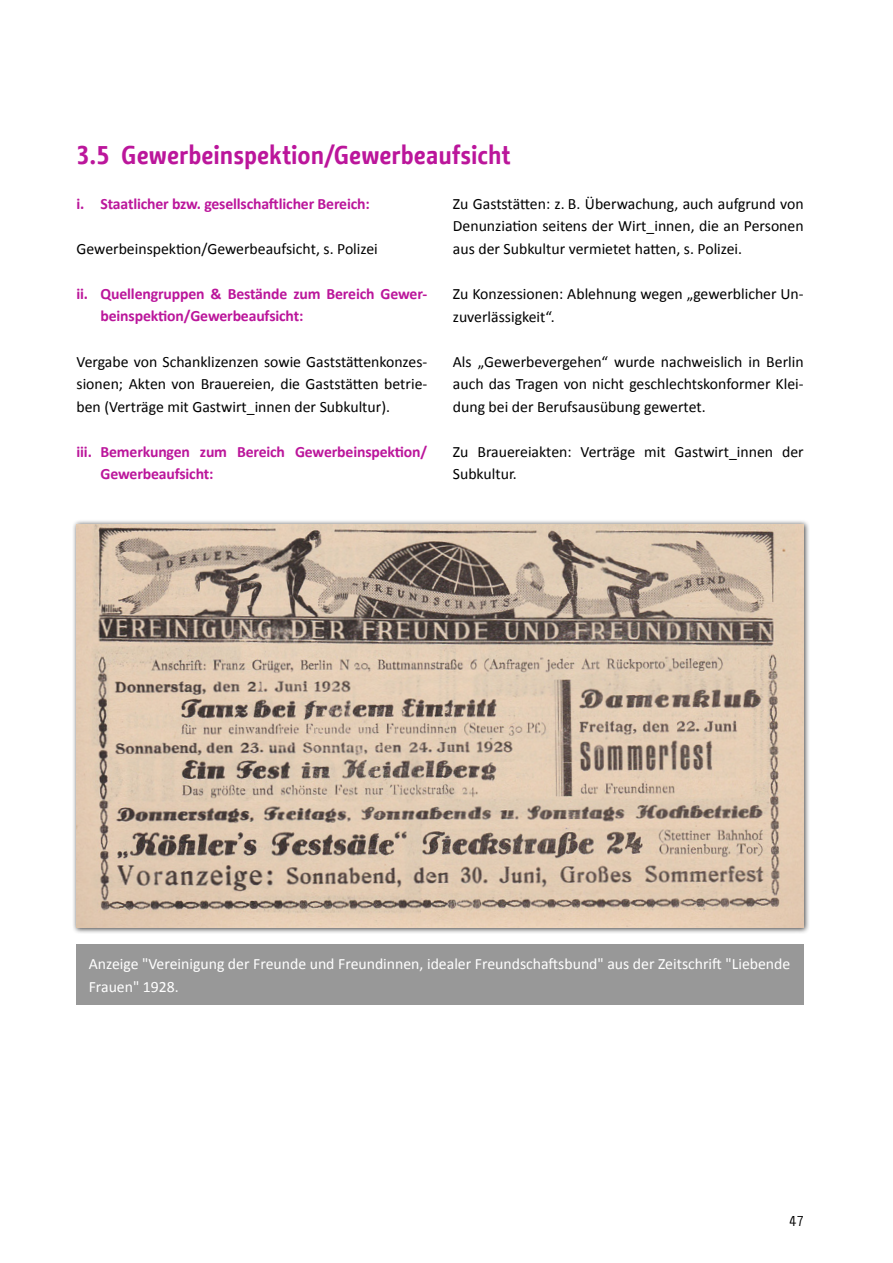
<style>
.page{position:relative;width:893px;height:1263px;background:#fff}
.page>*{position:absolute;margin:0;border:0;box-sizing:border-box;transform-origin:0 0}
.t1{font:700 25.5px "BMF Change";letter-spacing:-.005em;color:#bb169b}
.t2{font:15.75px/22.5px "Calibri";color:#000;text-align:justify}
.t3{font:700 15.75px/22.5px "Calibri";letter-spacing:-.01em;color:#bb169b}
.t4{font:15.75px/22.5px "Calibri";color:#fff}
.t5{font:14.25px "BMF Change";color:#000}
</style>
<div class="page">
<div style="left:71px;top:520px;width:738px;height:414px;background:#000;opacity:.75"></div>
<img style="left:77px;top:524px;width:727px;height:403px">
<div style="left:76px;top:944px;width:728px;height:61px;background:#989898"></div>
<h3 class="t1" style="left:77px;top:137px;width:435px">3.5 Gewerbeinspektion/Gewerbeaufsicht</h3>
<p class="t3" style="left:77px;top:192px;width:295px">i. Staatlicher bzw. gesellschaftlicher Bereich:</p>
<p class="t2" style="left:77px;top:238px;width:303px">Gewerbeinspektion/Gewerbeaufsicht, s. Polizei</p>
<p class="t3" style="left:101px;top:282px;width:328px;text-indent:-24px">ii. Quellengruppen &amp; Bestände zum Bereich Gewer&shy;beinspektion/Gewerbeaufsicht:</p>
<p class="t2" style="left:77px;top:350px;width:352px">Vergabe von Schanklizenzen sowie Gaststättenkonzes&shy;sionen; Akten von Brauereien, die Gaststätten betrie&shy;ben (Verträge mit Gastwirt_innen der Subkultur).</p>
<p class="t3" style="left:101px;top:440px;width:328px;text-indent:-24px">iii. Bemerkungen zum Bereich Gewerbeinspektion/<br>Gewerbeaufsicht:</p>
<p class="t2" style="left:453px;top:193px;width:352px">Zu Gaststätten: z. B. Überwachung, auch aufgrund von Denunziation seitens der Wirt_innen, die an Personen aus der Subkultur vermietet hatten, s. Polizei.</p>
<p class="t2" style="left:453px;top:283px;width:352px">Zu Konzessionen: Ablehnung wegen „gewerblicher Un&shy;zuverlässigkeit“.</p>
<p class="t2" style="left:453px;top:350px;width:352px">Als „Gewerbevergehen“ wurde nachweislich in Berlin auch das Tragen von nicht geschlechtskonformer Klei&shy;dung bei der Berufsausübung gewertet.</p>
<p class="t2" style="left:453px;top:440px;width:352px">Zu Brauereiakten: Verträge mit Gastwirt_innen der<br>Subkultur.</p>
<p class="t4" style="left:89px;top:953px;width:703px">Anzeige "Vereinigung der Freunde und Freundinnen, idealer Freundschaftsbund" aus der Zeitschrift "Liebende<br>Frauen" 1928.</p>
<p class="t5" style="left:789px;top:1211px;width:16px">47</p>
</div>
